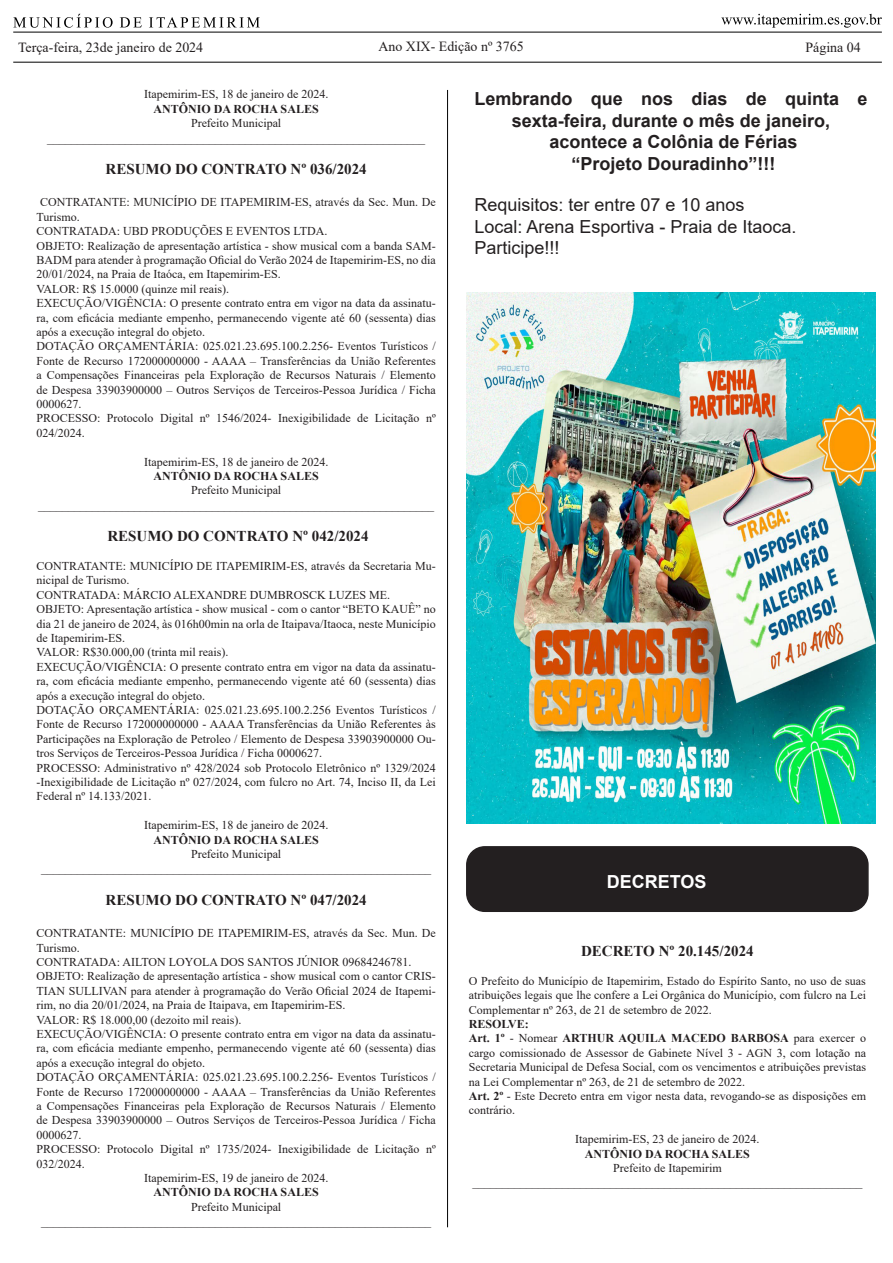
<style>
.page{position:relative;width:893px;height:1263px;background:#fff}
.page>*{position:absolute;margin:0;border:0;box-sizing:border-box;transform-origin:0 0}
.t1{font:700 18px/21.6px "Arial";color:#231f20;text-align:center}
.t2{font:18px "Arial";color:#231f20}
.t3{font:700 18px "Arial";color:#fff}
.t4{font:700 15px "Times New Roman";color:#231f20}
.t5{font:13.95px "Times New Roman";color:#231f20}
.t6{font:12px/14.4px "Times New Roman";color:#231f20;text-align:justify}
.t7{font:700 12px "Times New Roman";color:#231f20}
.s1{font-weight:700}
</style>
<div class="page">
<hr style="left:13px;top:32px;width:869px;height:1px;background:#000">
<hr style="left:13px;top:62px;width:869px;height:1px;background:#000">
<svg style="left:13px;top:14px;width:100px;height:14px"></svg>
<svg style="left:120px;top:17px;width:22px;height:10px"></svg>
<svg style="left:149px;top:17px;width:111px;height:10px"></svg>
<svg style="left:721px;top:14px;width:161px;height:14px"></svg>
<hr style="left:447px;top:90px;width:1px;height:1137px;background:#000">
<div style="left:467px;top:847px;width:401px;height:64px;background:#231f20;border-radius:18px"></div>
<div style="left:466px;top:846px;width:403px;height:66px;border:2px solid #231f20;border-radius:18px"></div>
<img style="left:466px;top:293px;width:410px;height:530px">
<p class="t5" style="left:18px;top:38px;width:187px">Terça-feira, 23de janeiro de 2024</p>
<p class="t5" style="left:378px;top:37px;width:147px">Ano XIX- Edição nº 3765</p>
<p class="t5" style="left:805px;top:37px;width:57px">Página 04</p>
<p class="t6" style="left:144px;top:87px;width:186px">Itapemirim-ES, 18 de janeiro de 2024.</p>
<p class="t7" style="left:154px;top:100px;width:167px">ANTÔNIO DA ROCHA SALES</p>
<p class="t6" style="left:191px;top:116px;width:92px">Prefeito Municipal</p>
<p class="t6" style="left:47px;top:130px;width:380px">_______________________________________________________________</p>
<p class="t4" style="left:106px;top:158px;width:263px">RESUMO DO CONTRATO Nº 036/2024</p>
<p class="t6" style="left:36px;top:195px;width:401px;text-indent:4px">CONTRATANTE: MUNICÍPIO DE ITAPEMIRIM-ES, através da Sec. Mun. De<br>Turismo.</p>
<p class="t6" style="left:36px;top:224px;width:293px">CONTRATADA: UBD PRODUÇÕES E EVENTOS LTDA.</p>
<p class="t6" style="left:36px;top:238px;width:401px">OBJETO: Realização de apresentação artística - show musical com a banda SAM-BADM para atender à programação Oficial do Verão 2024 de Itapemirim-ES, no dia 20/01/2024, na Praia de Itaóca, em Itapemirim-ES.</p>
<p class="t6" style="left:36px;top:281px;width:194px">VALOR: R$ 15.0000 (quinze mil reais).</p>
<p class="t6" style="left:36px;top:296px;width:401px">EXECUÇÃO/VIGÊNCIA: O presente contrato entra em vigor na data da assinatu&shy;ra, com eficácia mediante empenho, permanecendo vigente até 60 (sessenta) dias após a execução integral do objeto.</p>
<p class="t6" style="left:36px;top:339px;width:401px">DOTAÇÃO ORÇAMENTÁRIA: 025.021.23.695.100.2.256- Eventos Turísticos / Fonte de Recurso 172000000000 - AAAA – Transferências da União Referentes a Compensações Financeiras pela Exploração de Recursos Naturais / Elemento de Despesa 33903900000 – Outros Serviços de Terceiros-Pessoa Jurídica / Ficha 0000627.</p>
<p class="t6" style="left:36px;top:411px;width:401px">PROCESSO: Protocolo Digital nº 1546/2024- Inexigibilidade de Licitação nº<br>024/2024.</p>
<p class="t6" style="left:144px;top:454px;width:186px">Itapemirim-ES, 18 de janeiro de 2024.</p>
<p class="t7" style="left:154px;top:467px;width:167px">ANTÔNIO DA ROCHA SALES</p>
<p class="t6" style="left:191px;top:483px;width:92px">Prefeito Municipal</p>
<p class="t6" style="left:38px;top:497px;width:398px">__________________________________________________________________</p>
<p class="t4" style="left:107px;top:525px;width:263px">RESUMO DO CONTRATO Nº 042/2024</p>
<p class="t6" style="left:36px;top:558px;width:401px">CONTRATANTE: MUNICÍPIO DE ITAPEMIRIM-ES, através da Secretaria Mu&shy;nicipal de Turismo.</p>
<p class="t6" style="left:36px;top:587px;width:355px">CONTRATADA: MÁRCIO ALEXANDRE DUMBROSCK LUZES ME.</p>
<p class="t6" style="left:36px;top:602px;width:401px">OBJETO: Apresentação artística - show musical - com o cantor “BETO KAUÊ” no dia 21 de janeiro de 2024, às 016h00min na orla de Itaipava/Itaoca, neste Município de Itapemirim-ES.</p>
<p class="t6" style="left:36px;top:645px;width:194px">VALOR: R$30.000,00 (trinta mil reais).</p>
<p class="t6" style="left:36px;top:659px;width:401px">EXECUÇÃO/VIGÊNCIA: O presente contrato entra em vigor na data da assinatu&shy;ra, com eficácia mediante empenho, permanecendo vigente até 60 (sessenta) dias após a execução integral do objeto.</p>
<p class="t6" style="left:36px;top:702px;width:401px">DOTAÇÃO ORÇAMENTÁRIA: 025.021.23.695.100.2.256 Eventos Turísticos / Fonte de Recurso 172000000000 - AAAA Transferências da União Referentes às Participações na Exploração de Petroleo / Elemento de Despesa 33903900000 Ou&shy;tros Serviços de Terceiros-Pessoa Jurídica / Ficha 0000627.</p>
<p class="t6" style="left:36px;top:760px;width:401px">PROCESSO: Administrativo nº 428/2024 sob Protocolo Eletrônico nº 1329/2024 -Inexigibilidade de Licitação nº 027/2024, com fulcro no Art. 74, Inciso II, da Lei Federal nº 14.133/2021.</p>
<p class="t6" style="left:144px;top:818px;width:186px">Itapemirim-ES, 18 de janeiro de 2024.</p>
<p class="t7" style="left:154px;top:831px;width:167px">ANTÔNIO DA ROCHA SALES</p>
<p class="t6" style="left:191px;top:846px;width:92px">Prefeito Municipal</p>
<p class="t6" style="left:41px;top:861px;width:392px">_________________________________________________________________</p>
<p class="t4" style="left:106px;top:889px;width:263px">RESUMO DO CONTRATO Nº 047/2024</p>
<p class="t6" style="left:36px;top:926px;width:401px">CONTRATANTE: MUNICÍPIO DE ITAPEMIRIM-ES, através da Sec. Mun. De<br>Turismo.</p>
<p class="t6" style="left:36px;top:954px;width:377px">CONTRATADA: AILTON LOYOLA DOS SANTOS JÚNIOR 09684246781.</p>
<p class="t6" style="left:36px;top:969px;width:401px">OBJETO: Realização de apresentação artística - show musical com o cantor CRIS-TIAN SULLIVAN para atender à programação do Verão Oficial 2024 de Itapemi&shy;rim, no dia 20/01/2024, na Praia de Itaipava, em Itapemirim-ES.</p>
<p class="t6" style="left:36px;top:1012px;width:207px">VALOR: R$ 18.000,00 (dezoito mil reais).</p>
<p class="t6" style="left:36px;top:1026px;width:401px">EXECUÇÃO/VIGÊNCIA: O presente contrato entra em vigor na data da assinatu&shy;ra, com eficácia mediante empenho, permanecendo vigente até 60 (sessenta) dias após a execução integral do objeto.</p>
<p class="t6" style="left:36px;top:1070px;width:401px">DOTAÇÃO ORÇAMENTÁRIA: 025.021.23.695.100.2.256- Eventos Turísticos / Fonte de Recurso 172000000000 - AAAA – Transferências da União Referentes a Compensações Financeiras pela Exploração de Recursos Naturais / Elemento de Despesa 33903900000 – Outros Serviços de Terceiros-Pessoa Jurídica / Ficha 0000627.</p>
<p class="t6" style="left:36px;top:1142px;width:401px">PROCESSO: Protocolo Digital nº 1735/2024- Inexigibilidade de Licitação nº<br>032/2024.</p>
<p class="t6" style="left:144px;top:1170px;width:186px">Itapemirim-ES, 19 de janeiro de 2024.</p>
<p class="t7" style="left:154px;top:1184px;width:167px">ANTÔNIO DA ROCHA SALES</p>
<p class="t6" style="left:191px;top:1199px;width:92px">Prefeito Municipal</p>
<p class="t6" style="left:41px;top:1214px;width:392px">_________________________________________________________________</p>
<p class="t1" style="left:474px;top:88px;width:394px">Lembrando que nos dias de quinta e sexta-feira, durante o mês de janeiro,</p>
<p class="t1" style="left:549px;top:131px;width:250px">acontece a Colônia de Férias</p>
<p class="t1" style="left:571px;top:153px;width:205px">“Projeto Douradinho”!!!</p>
<p class="t2" style="left:474px;top:192px;width:272px">Requisitos: ter entre 07 e 10 anos</p>
<p class="t2" style="left:474px;top:214px;width:324px">Local: Arena Esportiva - Praia de Itaoca.</p>
<p class="t2" style="left:474px;top:236px;width:87px">Participe!!!</p>
<p class="t3" style="left:607px;top:869px;width:101px">DECRETOS</p>
<p class="t4" style="left:581px;top:940px;width:174px">DECRETO Nº 20.145/2024</p>
<p class="t6" style="left:469px;top:973px;width:399px">O Prefeito do Município de Itapemirim, Estado do Espírito Santo, no uso de suas atribuições legais que lhe confere a Lei Orgânica do Município, com fulcro na Lei Complementar nº 263, de 21 de setembro de 2022.</p>
<p class="t7" style="left:469px;top:1015px;width:62px">RESOLVE:</p>
<p class="t6" style="left:469px;top:1031px;width:399px"><span class="s1">Art. 1º</span> - Nomear <span class="s1">ARTHUR AQUILA MACEDO BARBOSA</span> para exercer o cargo comissionado de Assessor de Gabinete Nível 3 - AGN 3, com lotação na Secretaria Municipal de Defesa Social, com os vencimentos e atribuições previstas na Lei Complementar nº 263, de 21 de setembro de 2022.</p>
<p class="t6" style="left:469px;top:1088px;width:399px"><span class="s1">Art. 2º</span> - Este Decreto entra em vigor nesta data, revogando-se as disposições em contrário.</p>
<p class="t6" style="left:575px;top:1132px;width:186px">Itapemirim-ES, 23 de janeiro de 2024.</p>
<p class="t6" style="left:585px;top:1146px;width:167px;text-align:center"><span class="s1">ANTÔNIO DA ROCHA SALES<br></span>Prefeito de Itapemirim</p>
<p class="t6" style="left:472px;top:1175px;width:391px">_________________________________________________________________</p>
</div>
